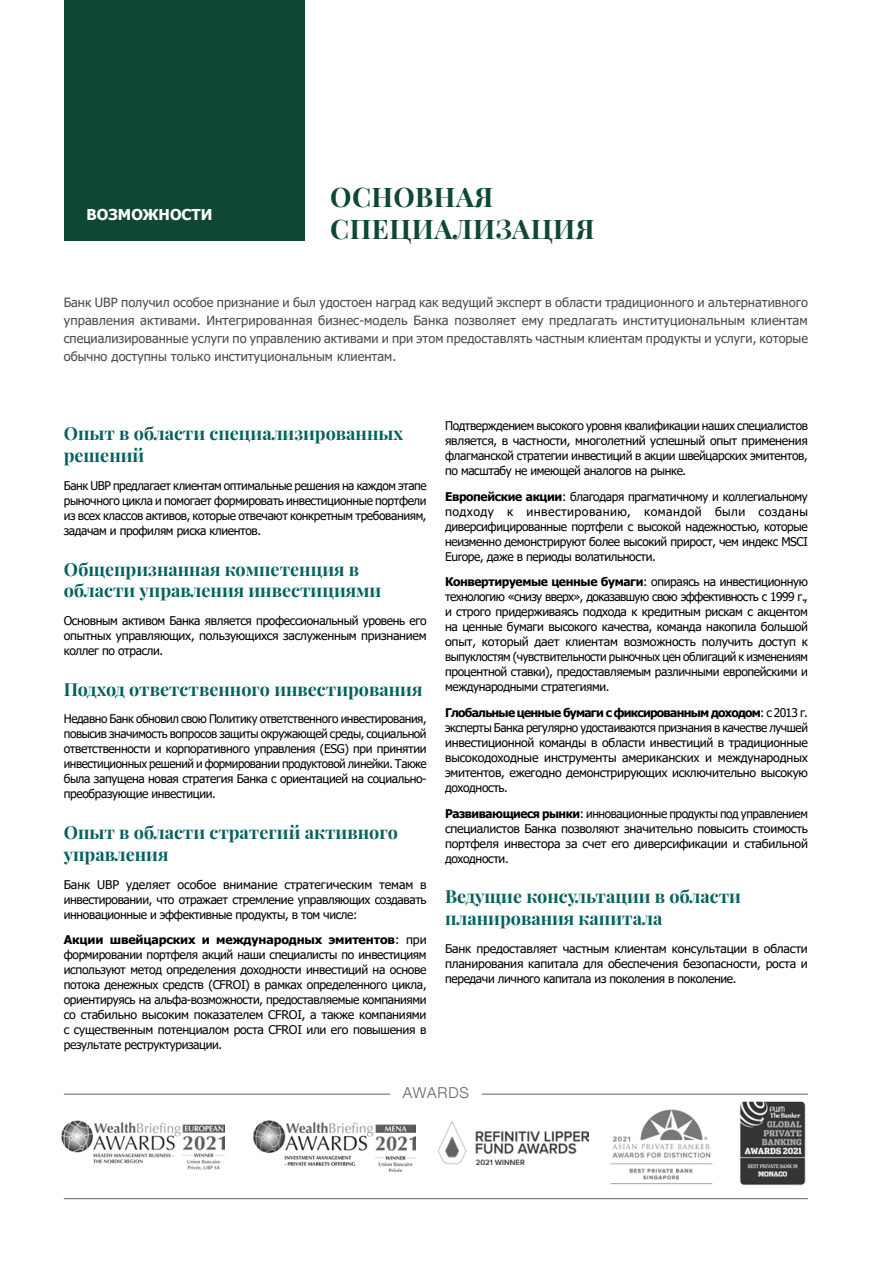
<style>
.page{position:relative;width:893px;height:1263px;background:#fff}
.page>*{position:absolute;margin:0;border:0;box-sizing:border-box;transform-origin:0 0}
.titre_niv_01{font:700 27px/32.4px "Playfair Display";letter-spacing:.02em;color:#0f4735}
.titre_niv_02_bleu_ca{font:700 18px/21.6px "Playfair Display";color:#00615d}
.titre_section{font:700 15px "Tahoma";color:#fff}
.t1{font:300 15px "Helvetica Neue LT Com";letter-spacing:.06em;color:#646363}
.chapau{font:12.75px/18px "Tahoma";color:#4a4a49;text-align:justify}
.texte_standard{font:12px/15px "Tahoma";letter-spacing:-.03em;color:#000;text-align:justify}
.s1{font-weight:700}
</style>
<div class="page">
<div style="left:64px;top:0;width:241px;height:241px;background:#0f4735"></div>
<img style="left:740px;top:1101px;width:66px;height:84px">
<img style="left:610px;top:1109px;width:103px;height:76px">
<hr style="left:64px;top:1094px;width:744px;height:1px;background:#646363">
<div style="left:390px;top:1078px;width:92px;height:30px;background:#fff"></div>
<img style="left:62px;top:1120px;width:163px;height:50px">
<hr style="left:64px;top:1198px;width:744px;height:1px;background:#646363">
<img style="left:438px;top:1121px;width:151px;height:43px">
<img style="left:253px;top:1120px;width:163px;height:51px">
<p class="titre_section" style="left:87px;top:204px;width:127px">ВОЗМОЖНОСТИ</p>
<p class="titre_niv_01" style="left:330px;top:178px;width:266px">ОСНОВНАЯ<br>СПЕЦИАЛИЗАЦИЯ</p>
<p class="chapau" style="left:64px;top:294px;width:746px">Банк UBP получил особое признание и был удостоен наград как ведущий эксперт в области традиционного и альтернативного управления активами. Интегрированная бизнес-модель Банка позволяет ему предлагать институциональным клиентам специализированные услуги по управлению активами и при этом предоставлять частным клиентам продукты и услуги, которые обычно доступны только институциональным клиентам.</p>
<p class="titre_niv_02_bleu_ca" style="left:64px;top:421px;width:341px">Опыт в области специализированных решений</p>
<p class="texte_standard" style="left:64px;top:479px;width:364px">Банк UBP предлагает клиентам оптимальные решения на каждом этапе рыночного цикла и помогает формировать инвестиционные портфели из всех классов активов, которые отвечают конкретным требованиям, задачам и профилям риска клиентов.</p>
<p class="titre_niv_02_bleu_ca" style="left:64px;top:556px;width:319px">Общепризнанная компетенция в области управления инвестициями</p>
<p class="texte_standard" style="left:64px;top:614px;width:364px">Основным активом Банка является профессиональный уровень его опытных управляющих, пользующихся заслуженным признанием коллег по отрасли.</p>
<p class="titre_niv_02_bleu_ca" style="left:64px;top:677px;width:360px">Подход ответственного инвестирования</p>
<p class="texte_standard" style="left:64px;top:712px;width:364px">Недавно Банк обновил свою Политику ответственного инвестирования, повысив значимость вопросов защиты окружающей среды, социальной ответственности и корпоративного управления (ESG) при принятии инвестиционных решений и формировании продуктовой линейки. Также была запущена новая стратегия Банка с ориентацией на социально&shy;преобразующие инвестиции.</p>
<p class="titre_niv_02_bleu_ca" style="left:64px;top:820px;width:336px">Опыт в области стратегий активного управления</p>
<p class="texte_standard" style="left:64px;top:877px;width:364px">Банк UBP уделяет особое внимание стратегическим темам в инвестировании, что отражает стремление управляющих создавать инновационные и эффективные продукты, в том числе:</p>
<p class="texte_standard" style="left:64px;top:933px;width:364px"><span class="s1">Акции швейцарских и международных эмитентов</span>: при формировании портфеля акций наши специалисты по инвестициям используют метод определения доходности инвестиций на основе потока денежных средств (CFROI) в рамках определенного цикла, ориентируясь на альфа-возможности, предоставляемые компаниями со стабильно высоким показателем CFROI, а также компаниями с существенным потенциалом роста CFROI или его повышения в результате реструктуризации.</p>
<p class="texte_standard" style="left:445px;top:419px;width:364px">Подтверждением высокого уровня квалификации наших специалистов является, в частности, многолетний успешный опыт применения флагманской стратегии инвестиций в акции швейцарских эмитентов, по масштабу не имеющей аналогов на рынке.</p>
<p class="texte_standard" style="left:445px;top:490px;width:364px"><span class="s1">Европейские акции</span>: благодаря прагматичному и коллегиальному подходу к инвестированию, командой были созданы диверсифицированные портфели с высокой надежностью, которые неизменно демонстрируют более высокий прирост, чем индекс MSCI Europe, даже в периоды волатильности.</p>
<p class="texte_standard" style="left:445px;top:575px;width:364px"><span class="s1">Конвертируемые ценные бумаги</span>: опираясь на инвестиционную технологию «снизу вверх», доказавшую свою эффективность с 1999 г., и строго придерживаясь подхода к кредитным рискам с акцентом на ценные бумаги высокого качества, команда накопила большой опыт, который дает клиентам возможность получить доступ к выпуклостям (чувствительности рыночных цен облигаций к изменениям процентной ставки), предоставляемым различными европейскими и международными стратегиями.</p>
<p class="texte_standard" style="left:445px;top:706px;width:364px"><span class="s1">Глобальные ценные бумаги с фиксированным доходом</span>: с 2013 г. эксперты Банка регулярно удостаиваются признания в качестве лучшей инвестиционной команды в области инвестиций в традиционные высокодоходные инструменты американских и международных эмитентов, ежегодно демонстрирующих исключительно высокую доходность.</p>
<p class="texte_standard" style="left:445px;top:806px;width:364px"><span class="s1">Развивающиеся рынки</span>: инновационные продукты под управлением специалистов Банка позволяют значительно повысить стоимость портфеля инвестора за счет его диверсификации и стабильной доходности.</p>
<p class="titre_niv_02_bleu_ca" style="left:445px;top:884px;width:297px">Ведущие консультации в области планирования капитала</p>
<p class="texte_standard" style="left:445px;top:942px;width:364px">Банк предоставляет частным клиентам консультации в области планирования капитала для обеспечения безопасности, роста и передачи личного капитала из поколения в поколение.</p>
<p class="t1" style="left:403px;top:1084px;width:68px">AWARDS</p>
</div>
